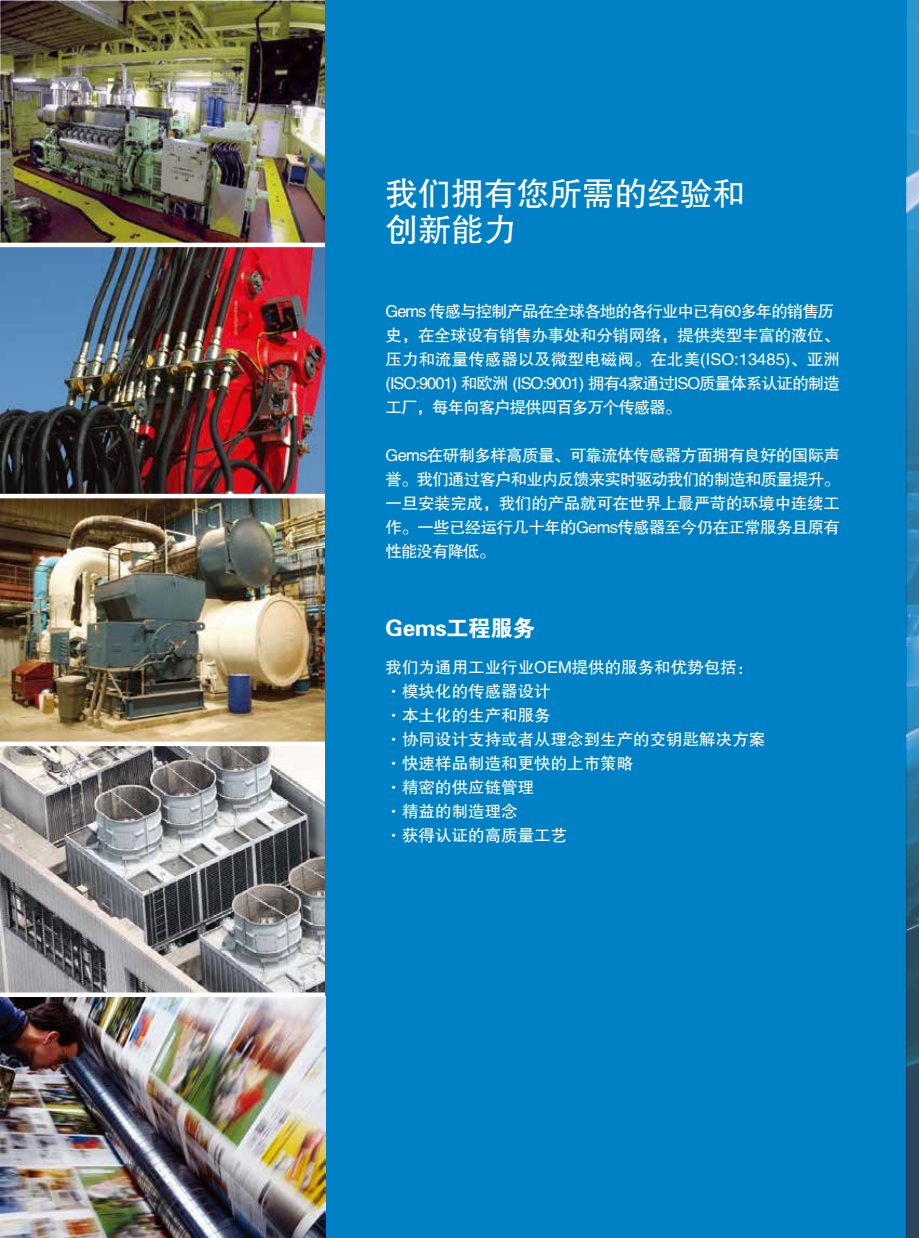
<style>
.page{position:relative;width:919px;height:1238px;background:#fff}
.page>*{position:absolute;margin:0;border:0;box-sizing:border-box;transform-origin:0 0}
.t1{font:33px/36px "FZHTJW GB1 0";letter-spacing:-.01em;color:#fff}
.t2{font:22.5px "FZDHTJW GB1 0";letter-spacing:-.02em;color:#fff}
.t3{font:16.5px/24px "FZHTJW GB1 0";letter-spacing:-.06em;color:#fff}
.t4{font:16.5px/24px "FZHTJW GB1 0";letter-spacing:-.02em;color:#fff;text-align:justify}
.t5{font:16.5px/24px "FZHTJW GB1 0";color:#fff}
</style>
<div class="page">
<div style="left:27px;top:0;width:879px;height:1237px;background:#0081c5"></div>
<img style="left:906px;top:0;width:12px;height:1237px">
<img style="left:0;top:498px;width:325px;height:243px">
<img style="left:0;top:746px;width:325px;height:246px">
<img style="left:0;top:996px;width:325px;height:241px">
<img style="left:0;top:0;width:325px;height:243px">
<img style="left:0;top:247px;width:325px;height:247px">
<hr style="left:0;top:243px;width:325px;height:4px;background:#fff">
<hr style="left:0;top:494px;width:325px;height:4px;background:#fff">
<div style="left:0;top:741px;width:325px;height:5px;background:#fff"></div>
<svg style="left:0;top:992px;width:325px;height:4px"></svg>
<h1 class="t1" style="left:385px;top:176px;width:361px">我们拥有您所需的经验和创新能力</h1>
<p class="t3" style="left:385px;top:299px;width:456px">Gems 传感与控制产品在全球各地的各行业中已有60多年的销售历史，在全球设有销售办事处和分销网络，提供类型丰富的液位、压力和流量传感器以及微型电磁阀。在北美(ISO:13485)、亚洲(ISO:9001) 和欧洲 (ISO:9001) 拥有4家通过ISO质量体系认证的制造工厂，每年向客户提供四百多万个传感器。</p>
<p class="t4" style="left:385px;top:443px;width:456px">Gems在研制多样高质量、可靠流体传感器方面拥有良好的国际声誉。我们通过客户和业内反馈来实时驱动我们的制造和质量提升。一旦安装完成，我们的产品就可在世界上最严苛的环境中连续工作。一些已经运行几十年的Gems传感器至今仍在正常服务且原有性能没有降低。</p>
<h2 class="t2" style="left:385px;top:615px;width:151px">Gems工程服务</h2>
<p class="t5" style="left:385px;top:655px;width:381px">我们为通用工业行业OEM提供的服务和优势包括：·模块化的传感器设计<br>·本土化的生产和服务<br>·协同设计支持或者从理念到生产的交钥匙解决方案·快速样品制造和更快的上市策略<br>·精密的供应链管理<br>·精益的制造理念<br>·获得认证的高质量工艺</p>
</div>
